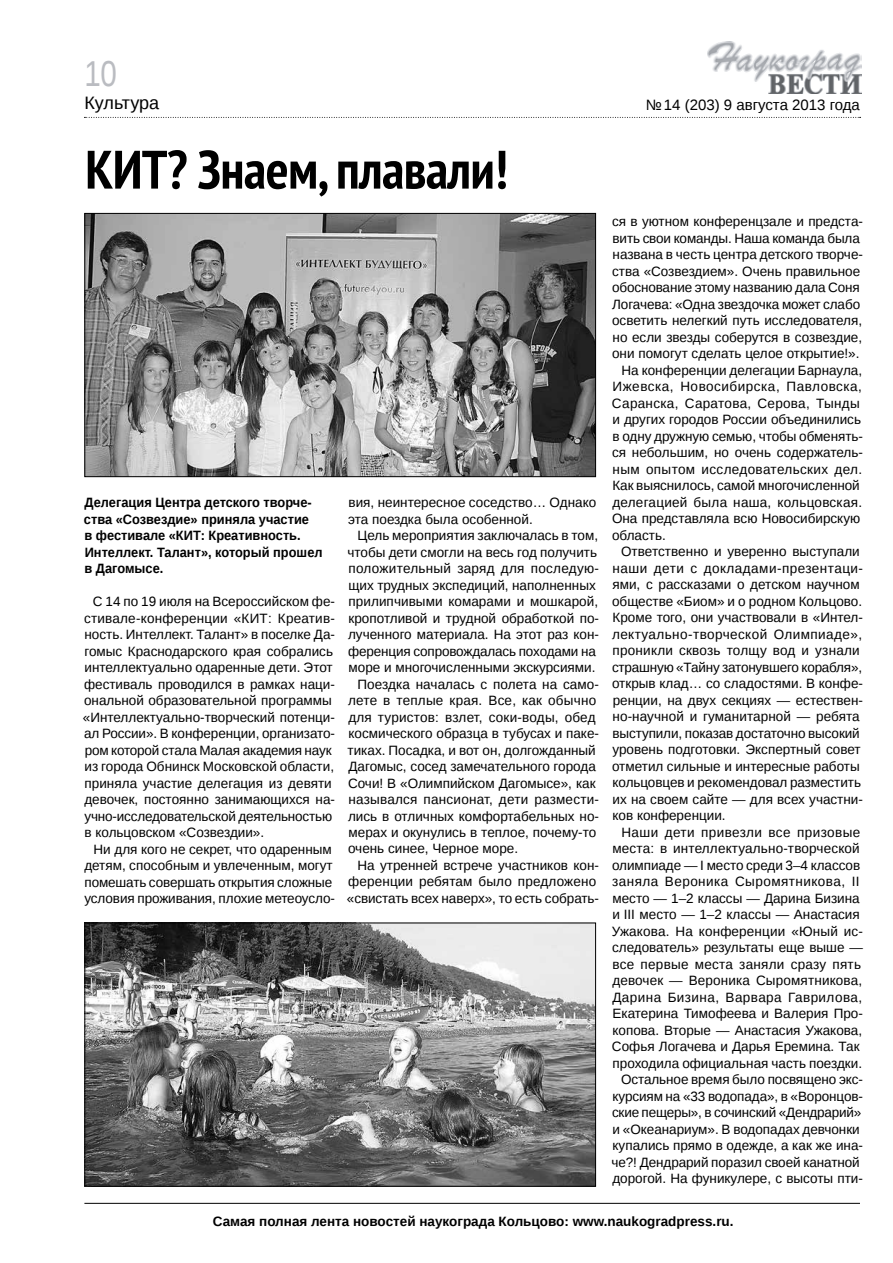
<style>
.page{position:relative;width:893px;height:1263px;background:#fff}
.page>*{position:absolute;margin:0;border:0;box-sizing:border-box;transform-origin:0 0}
.t1{font:700 condensed 54px "PT Sans";letter-spacing:-.01em;color:#000}
.t2{font:36px "Liberation Sans Narrow";color:#babcc1}
.t3{font:18px "Liberation Sans";color:#000}
.t4{font:15px "Liberation Sans";color:#000}
.t5{font:13.5px/16.5px "Liberation Sans";color:#000}
.t6{font:700 13.5px/16.5px "Liberation Sans";color:#000;scale:.95 1}
.t7{font:13.5px "Liberation Sans";letter-spacing:.02em;color:#000}
.t8{font:13.5px "Liberation Sans";letter-spacing:.03em;color:#000}
.t9{font:700 13.5px "Liberation Sans";color:#000}
.t10{font:13.5px "Liberation Sans";letter-spacing:.025em;color:#000}
.t11{font:13.5px "Liberation Sans";letter-spacing:.035em;color:#000}
.t12{font:13.5px "Liberation Sans";letter-spacing:.04em;color:#000}
</style>
<div class="page">
<img style="left:708px;top:42px;width:153px;height:51px">
<hr style="left:84px;top:1203px;width:776px;height:1px;background:#000">
<svg style="left:84px;top:117px;width:777px;height:1px"></svg>
<img style="left:86px;top:215px;width:508px;height:260px">
<div style="left:84px;top:213px;width:512px;height:264px;border:1px solid #000"></div>
<img style="left:86px;top:925px;width:508px;height:260px">
<div style="left:84px;top:923px;width:512px;height:264px;border:1px solid #000"></div>
<h2 class="t2" style="left:84px;top:53px;width:34px">10</h2>
<h3 class="t3" style="left:84px;top:93px;width:76px">Культура</h3>
<h1 class="t1" style="left:85px;top:134px;width:424px">КИТ? Знаем, плавали!</h1>
<p class="t6" style="left:84px;top:494px;width:253px">Делегация Центра детского творче&shy;ства «Созвездие» приняла участие<br>в фестивале «КИТ: Креативность.<br>Интеллект. Талант», который прошел в Дагомысе.</p>
<p class="t5" style="left:83px;top:594px;width:254px;text-indent:10px">С 14 по 19 июля на Всероссийском фе&shy;стивале-конференции «КИТ: Креатив&shy;ность. Интеллект. Талант» в поселке Да&shy;гомыс Краснодарского края собрались интеллектуально одаренные дети. Этот фестиваль проводился в рамках наци&shy;ональной образовательной программы «Интеллектуально-творческий потенци&shy;ал России». В конференции, организато&shy;ром которой стала Малая академия наук из города Обнинск Московской области, приняла участие делегация из девяти девочек, постоянно занимающихся на&shy;учно-исследовательской деятельностью в кольцовском «Созвездии».</p>
<p class="t5" style="left:84px;top:841px;width:252px;text-align:center">Ни для кого не секрет, что одаренным детям, способным и увлеченным, могут помешать совершать открытия сложные условия проживания, плохие метеоусло-</p>
<p class="t5" style="left:348px;top:495px;width:249px">вия, неинтересное соседство… Однако эта поездка была особенной.</p>
<p class="t5" style="left:357px;top:528px;width:242px">Цель мероприятия заключалась в том,</p>
<p class="t5" style="left:348px;top:544px;width:251px">чтобы дети смогли на весь год получить</p>
<p class="t7" style="left:349px;top:561px;width:252px">положительный заряд для последую-</p>
<p class="t5" style="left:349px;top:577px;width:249px">щих трудных экспедиций, наполненных</p>
<p class="t5" style="left:349px;top:594px;width:251px">прилипчивыми комарами и мошкарой,</p>
<p class="t5" style="left:349px;top:610px;width:252px">кропотливой и трудной обработкой по-</p>
<p class="t5" style="left:348px;top:627px;width:252px">лученного материала. На этот раз кон-</p>
<p class="t5" style="left:348px;top:643px;width:249px">ференция сопровождалась походами на</p>
<p class="t5" style="left:349px;top:660px;width:248px">море и многочисленными экскурсиями.</p>
<p class="t5" style="left:358px;top:676px;width:243px">Поездка началась с полета на само-</p>
<p class="t5" style="left:348px;top:693px;width:250px">лете в теплые края. Все, как обычно</p>
<p class="t5" style="left:348px;top:709px;width:249px">для туристов: взлет, соки-воды, обед</p>
<p class="t5" style="left:349px;top:726px;width:252px">космического образца в тубусах и паке-</p>
<p class="t5" style="left:348px;top:742px;width:250px">тиках. Посадка, и вот он, долгожданный</p>
<p class="t5" style="left:348px;top:759px;width:249px">Дагомыс, сосед замечательного города</p>
<p class="t5" style="left:348px;top:775px;width:249px">Сочи! В «Олимпийском Дагомысе», как</p>
<p class="t5" style="left:349px;top:792px;width:252px">назывался пансионат, дети размести-</p>
<p class="t5" style="left:348px;top:808px;width:252px">лись в отличных комфортабельных но-</p>
<p class="t5" style="left:349px;top:825px;width:249px">мерах и окунулись в теплое, почему-то</p>
<p class="t5" style="left:348px;top:841px;width:172px">очень синее, Черное море.</p>
<p class="t5" style="left:357px;top:858px;width:243px">На утренней встрече участников кон-</p>
<p class="t5" style="left:348px;top:874px;width:250px">ференции ребятам было предложено</p>
<p class="t5" style="left:347px;top:891px;width:254px">«свистать всех наверх», то есть собрать-</p>
<p class="t4" style="left:646px;top:96px;width:216px">№ 14 (203) 9 августа 2013 года</p>
<p class="t5" style="left:612px;top:214px;width:252px">ся в уютном конференцзале и предста-</p>
<p class="t5" style="left:612px;top:231px;width:249px">вить свои команды. Наша команда была</p>
<p class="t5" style="left:612px;top:247px;width:252px">названа в честь центра детского творче-</p>
<p class="t5" style="left:612px;top:264px;width:250px">ства «Созвездием». Очень правильное</p>
<p class="t5" style="left:612px;top:280px;width:249px">обоснование этому названию дала Соня</p>
<p class="t5" style="left:612px;top:297px;width:249px">Логачева: «Одна звездочка может слабо</p>
<p class="t5" style="left:612px;top:313px;width:252px">осветить нелегкий путь исследователя,</p>
<p class="t5" style="left:612px;top:330px;width:251px">но если звезды соберутся в созвездие,</p>
<p class="t5" style="left:612px;top:346px;width:249px">они помогут сделать целое открытие!».</p>
<p class="t5" style="left:621px;top:363px;width:242px">На конференции делегации Барнаула,</p>
<p class="t12" style="left:612px;top:379px;width:251px">Ижевска, Новосибирска, Павловска,</p>
<p class="t10" style="left:612px;top:396px;width:249px">Саранска, Саратова, Серова, Тынды</p>
<p class="t5" style="left:612px;top:412px;width:250px">и других городов России объединились</p>
<p class="t5" style="left:612px;top:428px;width:252px">в одну дружную семью, чтобы обменять-</p>
<p class="t5" style="left:612px;top:445px;width:252px">ся небольшим, но очень содержатель-</p>
<p class="t10" style="left:612px;top:462px;width:251px">ным опытом исследовательских дел.</p>
<p class="t5" style="left:612px;top:478px;width:249px">Как выяснилось, самой многочисленной</p>
<p class="t7" style="left:612px;top:495px;width:251px">делегацией была наша, кольцовская.</p>
<p class="t5" style="left:612px;top:511px;width:250px">Она представляла всю Новосибирскую</p>
<p class="t5" style="left:612px;top:527px;width:55px">область.</p>
<p class="t5" style="left:621px;top:544px;width:240px">Ответственно и уверенно выступали</p>
<p class="t11" style="left:612px;top:561px;width:252px">наши дети с докладами-презентаци-</p>
<p class="t5" style="left:612px;top:577px;width:249px">ями, с рассказами о детском научном</p>
<p class="t5" style="left:612px;top:593px;width:252px">обществе «Биом» и о родном Кольцово.</p>
<p class="t5" style="left:612px;top:610px;width:252px">Кроме того, они участвовали в «Интел-</p>
<p class="t8" style="left:612px;top:627px;width:252px">лектуально-творческой Олимпиаде»,</p>
<p class="t7" style="left:612px;top:643px;width:249px">проникли сквозь толщу вод и узнали</p>
<p class="t5" style="left:612px;top:659px;width:251px">страшную «Тайну затонувшего корабля»,</p>
<p class="t5" style="left:612px;top:676px;width:252px">открыв клад… со сладостями. В конфе-</p>
<p class="t5" style="left:613px;top:692px;width:252px">ренции, на двух секциях — естествен-</p>
<p class="t5" style="left:612px;top:709px;width:249px">но-научной и гуманитарной — ребята</p>
<p class="t5" style="left:612px;top:725px;width:249px">выступили, показав достаточно высокий</p>
<p class="t5" style="left:612px;top:742px;width:250px">уровень подготовки. Экспертный совет</p>
<p class="t5" style="left:612px;top:758px;width:249px">отметил сильные и интересные работы</p>
<p class="t5" style="left:612px;top:775px;width:250px">кольцовцев и рекомендовал разместить</p>
<p class="t5" style="left:612px;top:791px;width:252px">их на своем сайте — для всех участни-</p>
<p class="t5" style="left:612px;top:808px;width:115px">ков конференции.</p>
<p class="t8" style="left:621px;top:824px;width:240px">Наши дети привезли все призовые</p>
<p class="t5" style="left:612px;top:841px;width:249px">места: в интеллектуально-творческой</p>
<p class="t5" style="left:612px;top:857px;width:250px">олимпиаде — I место среди 3–4 классов</p>
<p class="t11" style="left:612px;top:874px;width:249px">заняла Вероника Сыромятникова, II</p>
<p class="t5" style="left:612px;top:890px;width:249px">место — 1–2 классы — Дарина Бизина</p>
<p class="t5" style="left:612px;top:907px;width:249px">и III место — 1–2 классы — Анастасия</p>
<p class="t5" style="left:612px;top:923px;width:253px">Ужакова. На конференции «Юный ис-</p>
<p class="t5" style="left:612px;top:940px;width:252px">следователь» результаты еще выше —</p>
<p class="t7" style="left:612px;top:956px;width:250px">все первые места заняли сразу пять</p>
<p class="t5" style="left:612px;top:973px;width:251px">девочек — Вероника Сыромятникова,</p>
<p class="t8" style="left:612px;top:989px;width:251px">Дарина Бизина, Варвара Гаврилова,</p>
<p class="t5" style="left:612px;top:1006px;width:252px">Екатерина Тимофеева и Валерия Про-</p>
<p class="t5" style="left:612px;top:1022px;width:251px">копова. Вторые — Анастасия Ужакова,</p>
<p class="t5" style="left:612px;top:1039px;width:249px">Софья Логачева и Дарья Еремина. Так</p>
<p class="t5" style="left:612px;top:1055px;width:251px">проходила официальная часть поездки.</p>
<p class="t5" style="left:621px;top:1072px;width:243px">Остальное время было посвящено экс-</p>
<p class="t5" style="left:612px;top:1088px;width:252px">курсиям на «33 водопада», в «Воронцов-</p>
<p class="t5" style="left:612px;top:1105px;width:251px">ские пещеры», в сочинский «Дендрарий»</p>
<p class="t5" style="left:612px;top:1121px;width:249px">и «Океанариум». В водопадах девчонки</p>
<p class="t5" style="left:613px;top:1138px;width:252px">купались прямо в одежде, а как же ина-</p>
<p class="t5" style="left:611px;top:1154px;width:250px">че?! Дендрарий поразил своей канатной</p>
<p class="t5" style="left:612px;top:1171px;width:252px">дорогой. На фуникулере, с высоты пти-</p>
<p class="t9" style="left:213px;top:1212px;width:522px">Самая полная лента новостей наукограда Кольцово: www.naukogradpress.ru.</p>
</div>
